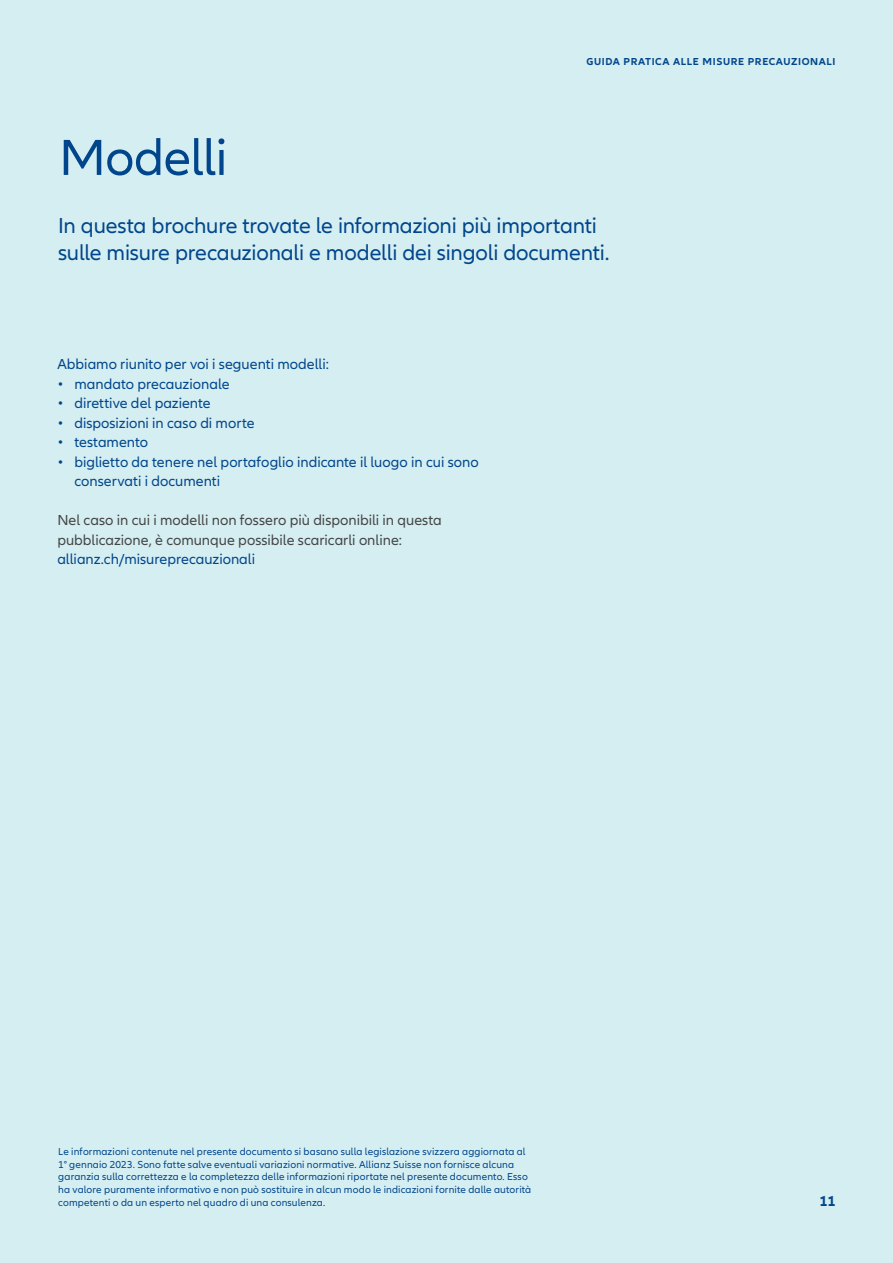
<style>
.page{position:relative;width:893px;height:1263px;background:#d5eef1}
.page>*{position:absolute;margin:0;border:0;box-sizing:border-box;transform-origin:0 0}
.H1___Reg___50_45{font:52.5px "Allianz Neo";letter-spacing:-.015em;color:#01468c}
.Lead___Reg___15_18{font:22.5px "Allianz Neo";letter-spacing:-.01em;color:#01468c}
.H4___Reg___10_13{font:15px/19.5px "Allianz Neo";color:#01468c}
.Copy___Neo_Regular{font:15px/19.5px "Allianz Neo";color:#454647}
.t1{font:700 15px "Allianz Neo";color:#01468c}
.Copy___Neo_Regular-2{font:10.5px/12.6px "Allianz Neo";letter-spacing:.01em;color:#01468c}
.t2{font:700 10.5px "Allianz Neo";letter-spacing:.06em;color:#01468c}
.s1{color:#01468c}
</style>
<div class="page">
<p class="H1___Reg___50_45" style="left:59px;top:128px;width:170px">Modelli</p>
<p class="t2" style="left:586px;top:56px;width:251px">GUIDA PRATICA ALLE MISURE PRECAUZIONALI</p>
<p class="Lead___Reg___15_18" style="left:58px;top:213px;width:540px">In questa brochure trovate le informazioni più importanti</p>
<p class="Lead___Reg___15_18" style="left:58px;top:240px;width:553px">sulle misure precauzionali e modelli dei singoli documenti.</p>
<p class="H4___Reg___10_13" style="left:57px;top:355px;width:273px">Abbiamo riunito per voi i seguenti modelli:</p>
<p class="H4___Reg___10_13" style="left:57px;top:375px;width:174px">• mandato precauzionale</p>
<p class="H4___Reg___10_13" style="left:57px;top:394px;width:155px">• direttive del paziente</p>
<p class="H4___Reg___10_13" style="left:57px;top:414px;width:199px">• disposizioni in caso di morte</p>
<p class="H4___Reg___10_13" style="left:57px;top:433px;width:92px">• testamento</p>
<p class="H4___Reg___10_13" style="left:74px;top:453px;width:406px;text-indent:-17px">• biglietto da tenere nel portafoglio indicante il luogo in cui sono conservati i documenti</p>
<p class="Copy___Neo_Regular" style="left:57px;top:511px;width:386px">Nel caso in cui i modelli non fossero più disponibili in questa pubblicazione, è comunque possibile scaricarli online: <span class="s1">allianz.ch/misureprecauzionali</span></p>
<p class="Copy___Neo_Regular-2" style="left:58px;top:1146px;width:474px">Le informazioni contenute nel presente documento si basano sulla legislazione svizzera aggiornata al 1° gennaio 2023. Sono fatte salve eventuali variazioni normative. Allianz Suisse non fornisce alcuna garanzia sulla correttezza e la completezza delle informazioni riportate nel presente documento. Esso ha valore puramente informativo e non può sostituire in alcun modo le indicazioni fornite dalle autorità competenti o da un esperto nel quadro di una consulenza.</p>
<h3 class="t1" style="left:819px;top:1192px;width:18px">11</h3>
</div>
